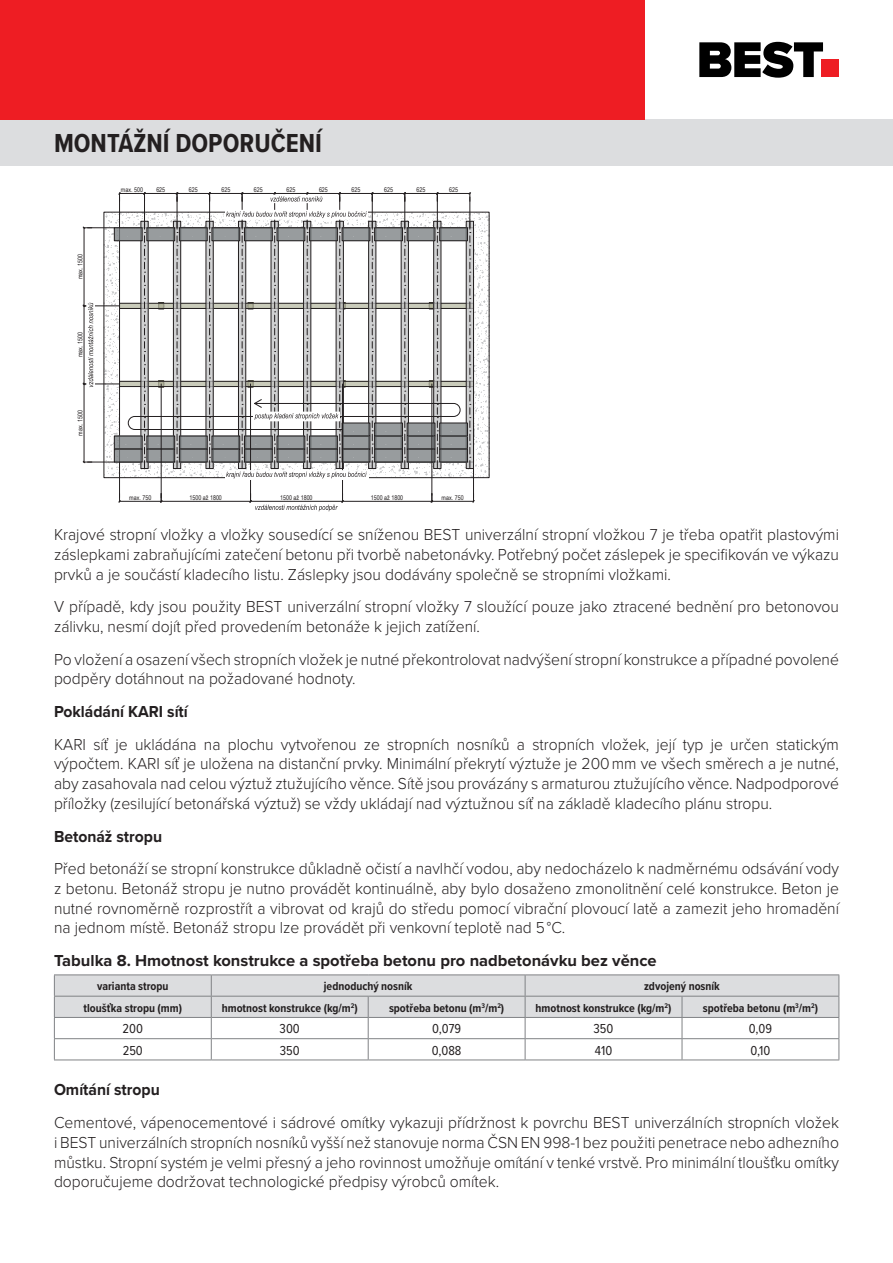
<style>
.page{position:relative;width:893px;height:1263px;background:#fff}
.page>*{position:absolute;margin:0;border:0;box-sizing:border-box;transform-origin:0 0}
._2020_-_Produkt_Kategorie{font:700 27px "Proxima Nova Cond";color:#231f20}
._2020_-_Produkt_Lead-in{font:300 16.5px/19.8px "Proxima Nova";color:#231f20;text-align:justify;scale:.95 1}
._2020_-_Produkt_Lead-in-2{font:700 16.5px "Proxima Nova";color:#231f20}
._2020_-_Produkt_Lead-in-3{font:700 16.5px "Proxima Nova";color:#231f20;scale:.95 1}
.t1{font:13.5px "Proxima Nova Cond";color:#231f20}
.t2{font:700 12px "Proxima Nova Cond";color:#231f20}
.t3{font:6.6px "Arial Narrow";color:#231f20}
</style>
<div class="page">
<hr style="left:437px;top:193px;width:33px;height:1px;background:#231f20">
<svg style="left:469px;top:192px;width:2px;height:9px"></svg>
<hr style="left:405px;top:193px;width:32px;height:1px;background:#231f20">
<svg style="left:436px;top:192px;width:2px;height:9px"></svg>
<hr style="left:372px;top:193px;width:33px;height:1px;background:#231f20">
<svg style="left:404px;top:192px;width:2px;height:9px"></svg>
<hr style="left:340px;top:193px;width:32px;height:1px;background:#231f20">
<svg style="left:371px;top:192px;width:2px;height:9px"></svg>
<hr style="left:307px;top:193px;width:33px;height:1px;background:#231f20">
<svg style="left:339px;top:192px;width:2px;height:9px"></svg>
<hr style="left:242px;top:193px;width:33px;height:1px;background:#231f20">
<hr style="left:210px;top:193px;width:32px;height:1px;background:#231f20">
<svg style="left:241px;top:192px;width:2px;height:9px"></svg>
<hr style="left:177px;top:193px;width:33px;height:1px;background:#231f20">
<svg style="left:208px;top:192px;width:3px;height:9px"></svg>
<hr style="left:145px;top:193px;width:32px;height:1px;background:#231f20">
<svg style="left:176px;top:192px;width:2px;height:9px"></svg>
<svg style="left:118px;top:192px;width:28px;height:9px"></svg>
<hr style="left:120px;top:501px;width:41px;height:1px;background:#231f20">
<svg style="left:118px;top:493px;width:3px;height:9px"></svg>
<hr style="left:161px;top:501px;width:90px;height:1px;background:#231f20">
<hr style="left:432px;top:501px;width:41px;height:1px;background:#231f20">
<svg style="left:472px;top:494px;width:3px;height:8px"></svg>
<hr style="left:161px;top:384px;width:1px;height:114px;background:#231f20">
<hr style="left:250px;top:384px;width:1px;height:114px;background:#231f20">
<hr style="left:342px;top:384px;width:1px;height:111px;background:#231f20">
<hr style="left:473px;top:468px;width:1px;height:30px;background:#231f20">
<hr style="left:119px;top:462px;width:1px;height:36px;background:#231f20">
<hr style="left:119px;top:197px;width:1px;height:31px;background:#231f20">
<hr style="left:144px;top:197px;width:1px;height:31px;background:#231f20">
<hr style="left:177px;top:197px;width:1px;height:31px;background:#231f20">
<hr style="left:209px;top:197px;width:1px;height:31px;background:#231f20">
<hr style="left:242px;top:197px;width:1px;height:31px;background:#231f20">
<hr style="left:274px;top:197px;width:1px;height:31px;background:#231f20">
<hr style="left:307px;top:197px;width:1px;height:31px;background:#231f20">
<hr style="left:339px;top:197px;width:1px;height:31px;background:#231f20">
<hr style="left:372px;top:197px;width:1px;height:31px;background:#231f20">
<hr style="left:405px;top:197px;width:1px;height:31px;background:#231f20">
<hr style="left:437px;top:197px;width:1px;height:31px;background:#231f20">
<hr style="left:470px;top:197px;width:1px;height:31px;background:#231f20">
<div style="left:265px;top:195px;width:63px;height:8px;background:#fff"></div>
<svg style="left:271px;top:192px;width:51px;height:10px"></svg>
<hr style="left:225px;top:479px;width:143px;height:1px;background:#fff">
<div style="left:225px;top:471px;width:143px;height:8px;background:#fff"></div>
<div style="left:225px;top:210px;width:143px;height:9px;background:#fff"></div>
<svg style="left:83px;top:211px;width:407px;height:267px"></svg>
<hr style="left:342px;top:501px;width:90px;height:1px;background:#231f20">
<svg style="left:249px;top:493px;width:95px;height:18px"></svg>
<svg style="left:431px;top:493px;width:2px;height:8px"></svg>
<hr style="left:432px;top:384px;width:1px;height:111px;background:#231f20">
<hr style="left:211px;top:974px;width:157px;height:1px;background:#808285">
<hr style="left:368px;top:974px;width:157px;height:1px;background:#808285">
<hr style="left:525px;top:974px;width:157px;height:1px;background:#808285">
<hr style="left:682px;top:974px;width:157px;height:1px;background:#808285">
<hr style="left:525px;top:1059px;width:157px;height:1px;background:#808285">
<hr style="left:682px;top:1059px;width:157px;height:1px;background:#808285">
<hr style="left:211px;top:1059px;width:157px;height:1px;background:#808285">
<hr style="left:54px;top:1059px;width:157px;height:1px;background:#808285">
<hr style="left:368px;top:1059px;width:157px;height:1px;background:#808285">
<hr style="left:54px;top:974px;width:157px;height:1px;background:#808285">
<svg style="left:54px;top:975px;width:785px;height:84px"></svg>
<hr style="left:54px;top:1017px;width:157px;height:1px;background:#808285">
<div style="left:0;top:119px;width:893px;height:47px;background:#dcdddf"></div>
<div style="left:0;top:0;width:644px;height:119px;background:#ee1d23"></div>
<svg style="left:699px;top:42px;width:124px;height:36px"></svg>
<div style="left:821px;top:59px;width:18px;height:18px;background:#ee1d23"></div>
<p class="_2020_-_Produkt_Kategorie" style="left:54px;top:123px;width:269px">MONTÁŽNÍ DOPORUČENÍ</p>
<p class="t3" style="left:75px;top:279px;width:27px;rotate:-90deg">max. 1500</p>
<p class="t3" style="left:75px;top:357px;width:27px;rotate:-90deg">max. 1500</p>
<p class="t3" style="left:75px;top:436px;width:27px;rotate:-90deg">max. 1500</p>
<p class="t3" style="left:121px;top:185px;width:24px">max. 500</p>
<p class="t3" style="left:156px;top:185px;width:10px">625</p>
<p class="t3" style="left:189px;top:185px;width:10px">625</p>
<p class="t3" style="left:221px;top:185px;width:10px">625</p>
<p class="t3" style="left:254px;top:185px;width:10px">625</p>
<p class="t3" style="left:286px;top:185px;width:10px">625</p>
<p class="t3" style="left:319px;top:185px;width:10px">625</p>
<p class="t3" style="left:352px;top:185px;width:10px">625</p>
<p class="t3" style="left:384px;top:185px;width:10px">625</p>
<p class="t3" style="left:417px;top:185px;width:10px">625</p>
<p class="t3" style="left:449px;top:185px;width:10px">625</p>
<p class="t3" style="left:371px;top:492px;width:34px">1500 až 1800</p>
<p class="_2020_-_Produkt_Lead-in" style="left:54px;top:524px;width:828px">Krajové stropní vložky a vložky sousedící se sníženou BEST univerzální stropní vložkou 7 je třeba opatřit plastovými záslepkami zabraňujícími zatečení betonu při tvorbě nabetonávky. Potřebný počet záslepek je specifikován ve výkazu prvků a je součástí kladecího listu. Záslepky jsou dodávány společně se stropními vložkami.</p>
<p class="_2020_-_Produkt_Lead-in" style="left:54px;top:596px;width:828px">V případě, kdy jsou použity BEST univerzální stropní vložky 7 sloužící pouze jako ztracené bednění pro betonovou zálivku, nesmí dojít před provedením betonáže k jejich zatížení.</p>
<p class="_2020_-_Produkt_Lead-in" style="left:54px;top:648px;width:828px">Po vložení a osazení všech stropních vložek je nutné překontrolovat nadvýšení stropní konstrukce a případné povolené podpěry dotáhnout na požadované hodnoty.</p>
<p class="_2020_-_Produkt_Lead-in-3" style="left:54px;top:699px;width:142px">Pokládání KARI sítí</p>
<p class="_2020_-_Produkt_Lead-in" style="left:54px;top:733px;width:828px">KARI síť je ukládána na plochu vytvořenou ze stropních nosníků a stropních vložek, její typ je určen statickým výpočtem. KARI síť je uložena na distanční prvky. Minimální překrytí výztuže je 200 mm ve všech směrech a je nutné, aby zasahovala nad celou výztuž ztužujícího věnce. Sítě jsou provázány s armaturou ztužujícího věnce. Nadpodporové příložky (zesilující betonářská výztuž) se vždy ukládají nad výztužnou síť na základě kladecího plánu stropu.</p>
<p class="_2020_-_Produkt_Lead-in-3" style="left:54px;top:824px;width:115px">Betonáž stropu</p>
<p class="_2020_-_Produkt_Lead-in" style="left:54px;top:858px;width:828px">Před betonáží se stropní konstrukce důkladně očistí a navlhčí vodou, aby nedocházelo k nadměrnému odsávání vody z betonu. Betonáž stropu je nutno provádět kontinuálně, aby bylo dosaženo zmonolitnění celé konstrukce. Beton je nutné rovnoměrně rozprostřít a vibrovat od krajů do středu pomocí vibrační plovoucí latě a zamezit jeho hromadění na jednom místě. Betonáž stropu lze provádět při venkovní teplotě nad 5 °C.</p>
<p class="_2020_-_Produkt_Lead-in-2" style="left:54px;top:948px;width:604px">Tabulka 8. Hmotnost konstrukce a spotřeba betonu pro nadbetonávku bez věnce</p>
<p class="t2" style="left:97px;top:977px;width:73px">varianta stropu</p>
<p class="t2" style="left:324px;top:977px;width:90px">jednoduchý nosník</p>
<p class="t2" style="left:644px;top:977px;width:77px">zdvojený nosník</p>
<p class="t2" style="left:84px;top:999px;width:100px">tloušťka stropu (mm)</p>
<p class="t2" style="left:222px;top:999px;width:137px">hmotnost konstrukce (kg/m<sup>2</sup>)</p>
<p class="t2" style="left:389px;top:999px;width:117px">spotřeba betonu (m<sup>3</sup>/m<sup>2</sup>)</p>
<p class="t2" style="left:536px;top:999px;width:137px">hmotnost konstrukce (kg/m<sup>2</sup>)</p>
<p class="t2" style="left:703px;top:999px;width:117px">spotřeba betonu (m<sup>3</sup>/m<sup>2</sup>)</p>
<p class="t1" style="left:123px;top:1019px;width:22px">200</p>
<p class="t1" style="left:280px;top:1019px;width:22px">300</p>
<p class="t1" style="left:432px;top:1019px;width:30px">0,079</p>
<p class="t1" style="left:594px;top:1019px;width:21px">350</p>
<p class="t1" style="left:749px;top:1019px;width:25px">0,09</p>
<p class="t1" style="left:123px;top:1040px;width:22px">250</p>
<p class="t1" style="left:280px;top:1040px;width:21px">350</p>
<p class="t1" style="left:432px;top:1040px;width:31px">0,088</p>
<p class="t1" style="left:595px;top:1040px;width:19px">410</p>
<p class="t1" style="left:751px;top:1040px;width:21px">0,10</p>
<p class="_2020_-_Produkt_Lead-in-3" style="left:54px;top:1077px;width:113px">Omítání stropu</p>
<p class="_2020_-_Produkt_Lead-in" style="left:54px;top:1112px;width:828px">Cementové, vápenocementové i sádrové omítky vykazuji přídržnost k povrchu BEST univerzálních stropních vložek i BEST univerzálních stropních nosníků vyšší než stanovuje norma ČSN EN 998-1 bez použiti penetrace nebo adhezního můstku. Stropní systém je velmi přesný a jeho rovinnost umožňuje omítání v tenké vrstvě. Pro minimální tloušťku omítky doporučujeme dodržovat technologické předpisy výrobců omítek.</p>
<p class="t3" style="left:129px;top:492px;width:24px">max. 750</p>
<p class="t3" style="left:189px;top:492px;width:34px">1500 až 1800</p>
<p class="t3" style="left:280px;top:492px;width:34px">1500 až 1800</p>
<p class="t3" style="left:442px;top:492px;width:24px">max. 750</p>
</div>
